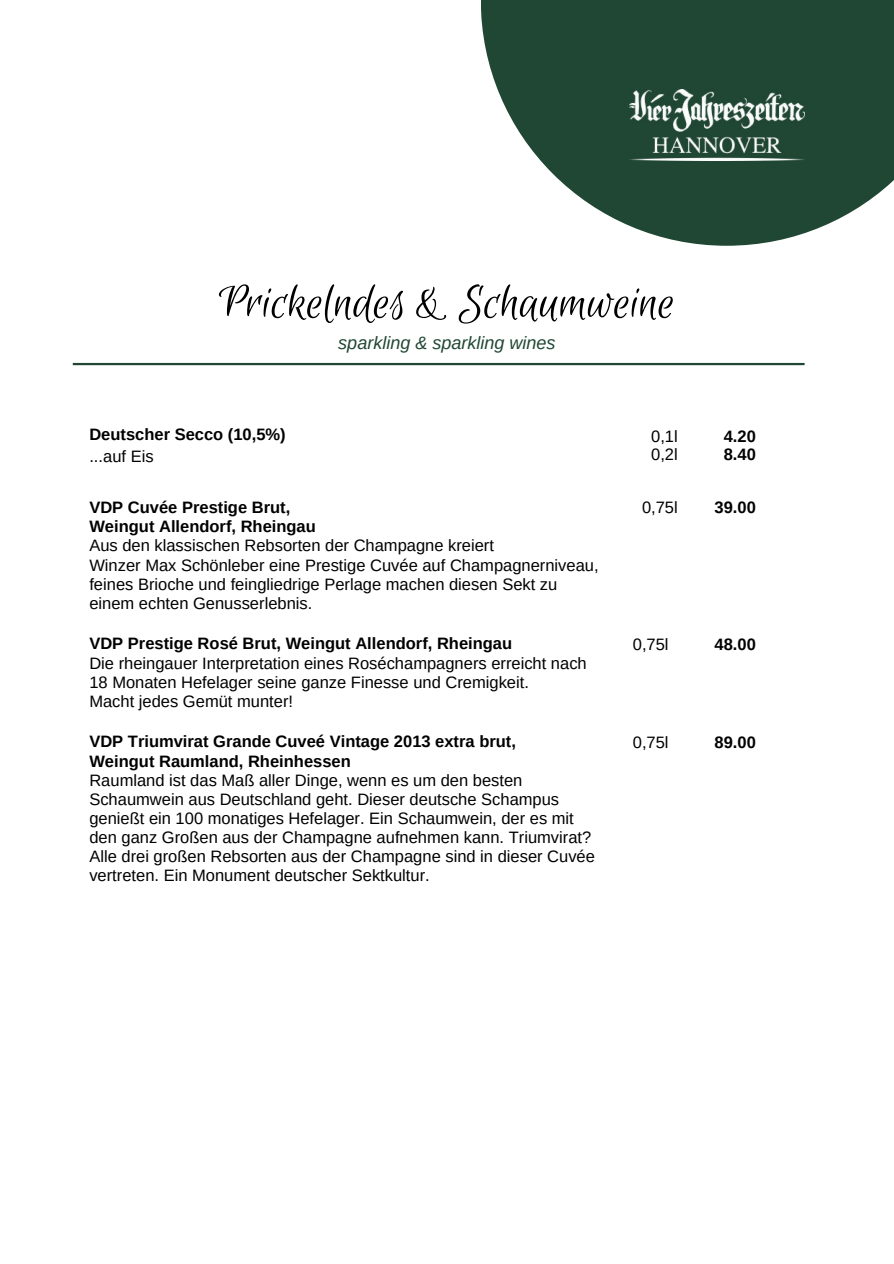
<style>
.page{position:relative;width:894px;height:1264px;background:#fff}
.page>*{position:absolute;margin:0;border:0;box-sizing:border-box;transform-origin:0 0}
.t1{font:52.5px "Euphoria Script";color:#000}
.t2{font:italic 18px "Arimo";color:#204734}
.t3{font:16.5px/19.2px "Arimo";color:#000}
.t4{font:700 16.5px/19.2px "Arimo";color:#000}
</style>
<div class="page">
<hr style="left:73px;top:363px;width:731px;height:2px;background:#204734">
<svg style="left:481px;top:0;width:412px;height:246px;fill:#204734"></svg>
<img style="left:629px;top:89px;width:175px;height:71px">
<h1 class="t1" style="left:219px;top:274px;width:457px">Prickelndes &amp; Schaumweine</h1>
<p class="t2" style="left:338px;top:332px;width:219px">sparkling &amp; sparkling wines</p>
<p class="t4" style="left:89px;top:425px;width:198px">Deutscher Secco (10,5%)</p>
<p class="t3" style="left:89px;top:446px;width:66px">...auf Eis</p>
<p class="t4" style="left:89px;top:498px;width:228px">VDP Cuvée Prestige Brut,<br>Weingut Allendorf, Rheingau</p>
<p class="t3" style="left:89px;top:536px;width:510px">Aus den klassischen Rebsorten der Champagne kreiert<br>Winzer Max Schönleber eine Prestige Cuvée auf Champagnerniveau, feines Brioche und feingliedrige Perlage machen diesen Sekt zu einem echten Genusserlebnis.</p>
<p class="t4" style="left:89px;top:634px;width:424px">VDP Prestige Rosé Brut, Weingut Allendorf, Rheingau</p>
<p class="t3" style="left:89px;top:653px;width:498px">Die rheingauer Interpretation eines Roséchampagners erreicht nach<br>18 Monaten Hefelager seine ganze Finesse und Cremigkeit.<br>Macht jedes Gemüt munter!</p>
<p class="t4" style="left:89px;top:732px;width:428px">VDP Triumvirat Grande Cuveé Vintage 2013 extra brut,<br>Weingut Raumland, Rheinhessen</p>
<p class="t3" style="left:89px;top:770px;width:507px">Raumland ist das Maß aller Dinge, wenn es um den besten Schaumwein aus Deutschland geht. Dieser deutsche Schampus genießt ein 100 monatiges Hefelager. Ein Schaumwein, der es mit den ganz Großen aus der Champagne aufnehmen kann. Triumvirat?<br>Alle drei großen Rebsorten aus der Champagne sind in dieser Cuvée vertreten. Ein Monument deutscher Sektkultur.</p>
<p class="t3" style="left:651px;top:426px;width:28px">0,1l</p>
<p class="t4" style="left:723px;top:426px;width:34px">4.20</p>
<p class="t3" style="left:651px;top:444px;width:28px">0,2l</p>
<p class="t4" style="left:723px;top:444px;width:34px">8.40</p>
<p class="t3" style="left:641px;top:498px;width:37px">0,75l</p>
<p class="t4" style="left:714px;top:498px;width:43px">39.00</p>
<p class="t3" style="left:632px;top:635px;width:37px">0,75l</p>
<p class="t4" style="left:714px;top:635px;width:43px">48.00</p>
<p class="t3" style="left:632px;top:732px;width:37px">0,75l</p>
<p class="t4" style="left:714px;top:732px;width:43px">89.00</p>
</div>
